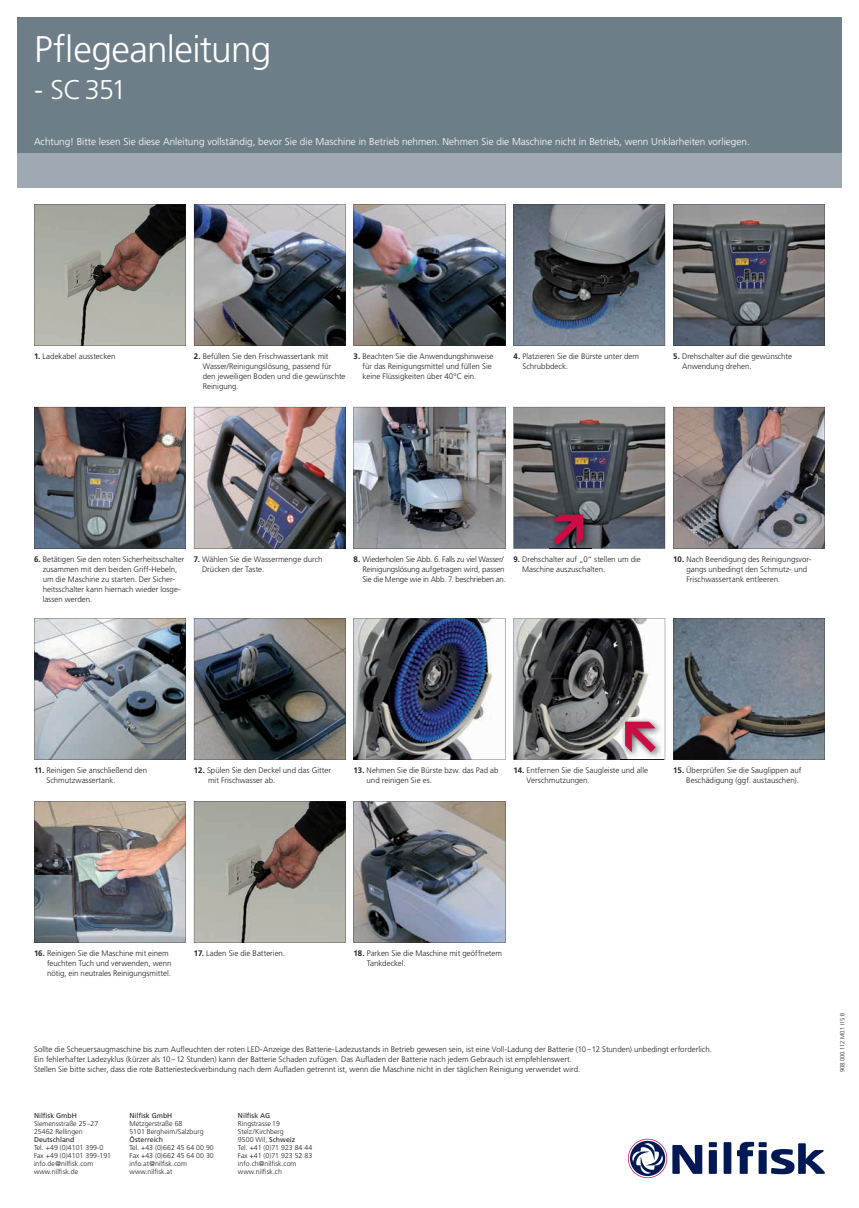
<style>
.page{position:relative;width:859px;height:1208px;background:#fff}
.page>*{position:absolute;margin:0;border:0;box-sizing:border-box;transform-origin:0 0}
.t1{font:300 37px "Frutiger LT Std";letter-spacing:-.02em;color:#fff}
.t2{font:300 27px "Frutiger LT Std";color:#fff}
.t3{font:300 10px "Frutiger LT Std";color:#fff}
.t4{font:300 8px/10px "Frutiger LT Std";color:#231f20}
.t5{font:300 8px/10px "Frutiger LT Std";letter-spacing:-.02em;color:#231f20}
.t6{font:300 7px/8px "Frutiger LT Std";color:#231f20}
.t7{font:7px "Frutiger LT Std";color:#231f20}
.t8{font:300 6px "Frutiger LT Std";letter-spacing:-.02em;color:#231f20}
.s1{font-weight:700}
.s2{font-weight:400}
</style>
<div class="page">
<div style="left:17px;top:17px;width:825px;height:136px;background:#6e7e89"></div>
<div style="left:17px;top:153px;width:825px;height:34px;background:#9ea9b3"></div>
<div style="left:724px;top:1142px;width:7px;height:31px;background:#001954"></div>
<div style="left:709px;top:1150px;width:8px;height:23px;background:#001954"></div>
<div style="left:759px;top:1150px;width:8px;height:23px;background:#001954"></div>
<div style="left:709px;top:1142px;width:8px;height:5px;background:#001954"></div>
<div style="left:759px;top:1142px;width:8px;height:5px;background:#001954"></div>
<svg style="left:737px;top:1141px;width:17px;height:32px"></svg>
<svg style="left:771px;top:1143px;width:54px;height:31px"></svg>
<svg style="left:628px;top:1138px;width:74px;height:40px"></svg>
<img style="left:194px;top:204px;width:152px;height:142px">
<img style="left:194px;top:407px;width:152px;height:142px">
<svg style="left:194px;top:618px;width:152px;height:142px;background:#5c5f60"></svg>
<svg style="left:194px;top:801px;width:152px;height:142px;background:#96928a"></svg>
<svg style="left:513px;top:204px;width:152px;height:142px;background:#636a73"></svg>
<svg style="left:673px;top:204px;width:152px;height:142px;background:#616267"></svg>
<svg style="left:673px;top:407px;width:152px;height:142px;background:#847f84"></svg>
<svg style="left:673px;top:618px;width:152px;height:142px;background:#6d747c"></svg>
<svg style="left:34px;top:204px;width:152px;height:142px;background:#96928b"></svg>
<svg style="left:34px;top:407px;width:152px;height:142px;background:#5b595e"></svg>
<img style="left:34px;top:618px;width:152px;height:142px">
<img style="left:34px;top:801px;width:152px;height:142px">
<img style="left:354px;top:204px;width:151px;height:142px">
<img style="left:354px;top:407px;width:151px;height:142px">
<img style="left:354px;top:618px;width:151px;height:142px">
<svg style="left:354px;top:801px;width:151px;height:142px;background:#80858d"></svg>
<svg style="left:513px;top:407px;width:152px;height:142px;background:#626066"></svg>
<svg style="left:513px;top:618px;width:152px;height:142px;background:#736f71"></svg>
<h1 class="t1" style="left:34px;top:28px;width:239px">Pflegeanleitung</h1>
<h2 class="t2" style="left:34px;top:74px;width:94px">- SC 351</h2>
<p class="t3" style="left:34px;top:135px;width:717px">Achtung! Bitte lesen Sie diese Anleitung vollständig, bevor Sie die Maschine in Betrieb nehmen. Nehmen Sie die Maschine nicht in Betrieb, wenn Unklarheiten vorliegen.</p>
<p class="t4" style="left:34px;top:351px;width:83px"><span class="s1">1.</span> Ladekabel ausstecken</p>
<p class="t4" style="left:203px;top:351px;width:144px;text-indent:-9px"><span class="s1">2.</span> Befüllen Sie den Frischwassertank mit Wasser/Reinigungslösung, passend für den jeweiligen Boden und die gewünschte Reinigung.</p>
<p class="t4" style="left:363px;top:351px;width:132px;text-indent:-9px"><span class="s1">3.</span> Beachten Sie die Anwendungshinweise für das Reinigungsmittel und füllen Sie keine Flüssigkeiten über 40°C ein.</p>
<p class="t4" style="left:522px;top:351px;width:118px;text-indent:-9px"><span class="s1">4.</span> Platzieren Sie die Bürste unter dem<br>Schrubbdeck.</p>
<p class="t4" style="left:682px;top:351px;width:112px;text-indent:-9px"><span class="s1">5.</span> Drehschalter auf die gewünschte<br>Anwendung drehen.</p>
<p class="t4" style="left:43px;top:554px;width:143px;text-indent:-9px"><span class="s1">6.</span> Betätigen Sie den roten Sicherheitsschalter zusammen mit den beiden Griff-Hebeln, um die Maschine zu starten. Der Sicher&shy;heitsschalter kann hiernach wieder losge&shy;lassen werden.</p>
<p class="t4" style="left:202px;top:554px;width:122px;text-indent:-8px"><span class="s1">7.</span> Wählen Sie die Wassermenge durch<br>Drücken der Taste.</p>
<p class="t5" style="left:362px;top:554px;width:145px;text-indent:-9px"><span class="s1">8.</span> Wiederholen Sie Abb. 6. Falls zu viel Wasser/<br>Reinigungslösung aufgetragen wird, passen<br>Sie die Menge wie in Abb. 7. beschrieben an.</p>
<p class="t4" style="left:522px;top:554px;width:120px;text-indent:-9px"><span class="s1">9.</span> Drehschalter auf „0“ stellen um die<br>Maschine auszuschalten.</p>
<p class="t4" style="left:686px;top:554px;width:127px;text-indent:-13px"><span class="s1">10.</span> Nach Beendigung des Reinigungsvor&shy;gangs unbedingt den Schmutz- und<br>Frischwassertank entleeren.</p>
<p class="t4" style="left:47px;top:765px;width:102px;text-indent:-12px"><span class="s1">11.</span> Reinigen Sie anschließend den<br>Schmutzwassertank.</p>
<p class="t4" style="left:208px;top:765px;width:125px;text-indent:-14px"><span class="s1">12.</span> Spülen Sie den Deckel und das Gitter mit Frischwasser ab.</p>
<p class="t4" style="left:367px;top:765px;width:134px;text-indent:-13px"><span class="s1">13.</span> Nehmen Sie die Bürste bzw. das Pad ab und reinigen Sie es.</p>
<p class="t4" style="left:527px;top:765px;width:123px;text-indent:-13px"><span class="s1">14.</span> Entfernen Sie die Saugleiste und alle<br>Verschmutzungen.</p>
<p class="t4" style="left:686px;top:765px;width:117px;text-indent:-13px"><span class="s1">15.</span> Überprüfen Sie die Sauglippen auf<br>Beschädigung (ggf. austauschen).</p>
<p class="t4" style="left:47px;top:948px;width:126px;text-indent:-13px"><span class="s1">16.</span> Reinigen Sie die Maschine mit einem feuchten Tuch und verwenden, wenn nötig, ein neutrales Reinigungsmittel.</p>
<p class="t4" style="left:194px;top:948px;width:93px"><span class="s1">17.</span> Laden Sie die Batterien.</p>
<p class="t4" style="left:367px;top:948px;width:137px;text-indent:-13px"><span class="s1">18.</span> Parken Sie die Maschine mit geöffnetem<br>Tankdeckel.</p>
<p class="t4" style="left:34px;top:1044px;width:679px">Sollte die Scheuersaugmaschine bis zum Aufleuchten der roten LED-Anzeige des Batterie-Ladezustands in Betrieb gewesen sein, ist eine Voll-Ladung der Batterie (10 – 12 Stunden) unbedingt erforderlich.<br>Ein fehlerhafter Ladezyklus (kürzer als 10 – 12 Stunden) kann der Batterie Schaden zufügen. Das Aufladen der Batterie nach jedem Gebrauch ist empfehlenswert.<br>Stellen Sie bitte sicher, dass die rote Batteriesteckverbindung nach dem Aufladen getrennt ist, wenn die Maschine nicht in der täglichen Reinigung verwendet wird.</p>
<p class="t7" style="left:34px;top:1111px;width:44px">Nilfisk GmbH</p>
<p class="t6" style="left:34px;top:1119px;width:66px">Siemensstraße 25–27<br>25462 Rellingen</p>
<p class="t7" style="left:34px;top:1135px;width:42px">Deutschland</p>
<p class="t6" style="left:34px;top:1143px;width:79px">Tel. +49 (0)4101 399-0<br>Fax +49 (0)4101 399-191 info.de@nilfisk.com www.nilfisk.de</p>
<p class="t7" style="left:130px;top:1111px;width:44px">Nilfisk GmbH</p>
<p class="t6" style="left:130px;top:1119px;width:76px">Metzgerstraße 68<br>5101 Bergheim/Salzburg</p>
<p class="t7" style="left:130px;top:1135px;width:35px">Österreich</p>
<p class="t6" style="left:130px;top:1143px;width:86px">Tel. +43 (0)662 45 64 00 90<br>Fax +43 (0)662 45 64 00 30 info.at@nilfisk.com www.nilfisk.at</p>
<p class="t7" style="left:238px;top:1111px;width:34px">Nilfisk AG</p>
<p class="t6" style="left:238px;top:1119px;width:76px">Ringstrasse 19<br>Stelz /Kirchberg<br>9500 Wil, <span class="s2">Schweiz<br></span>Tel. +41 (0)71 923 84 44<br>Fax +41 (0)71 923 52 83 info.ch@nilfisk.com www.nilfisk.ch</p>
<p class="t8" style="left:839px;top:1072px;width:61px;rotate:-90deg">908.000.112 M0.1 I15 B</p>
</div>
